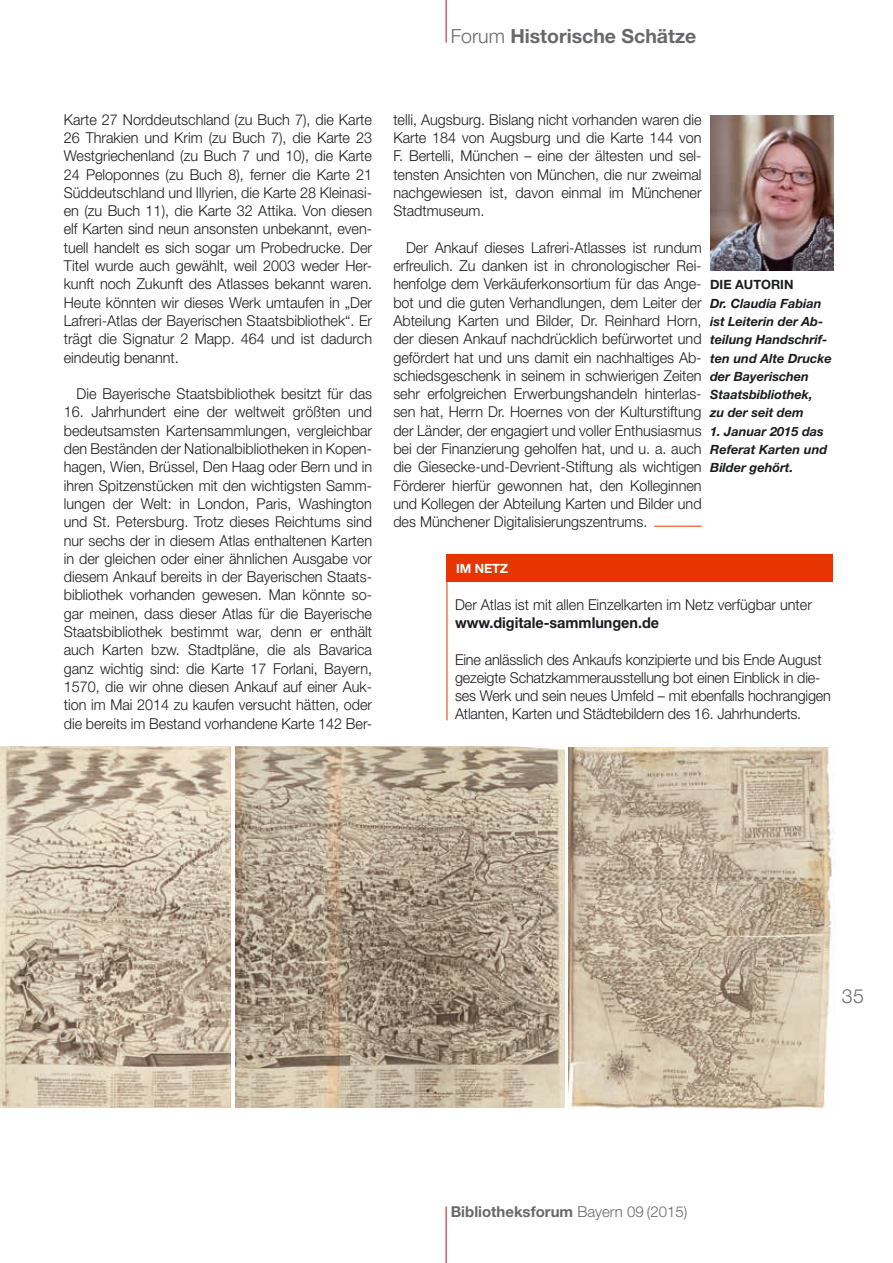
<style>
.page{position:relative;width:893px;height:1263px;background:#fff}
.page>*{position:absolute;margin:0;border:0;box-sizing:border-box;transform-origin:0 0}
.t1{font:700 19.5px "Helvetica Neue";color:#68676c}
.t2{font:300 19.5px "Helvetica Neue";color:#68676c}
.t3{font:300 15px/18.3px "Helvetica Neue";color:#1b1c20;text-align:justify;scale:.96 1}
.t4{font:700 15px "Helvetica Neue";color:#68676c}
.t5{font:700 15px "Helvetica Neue";color:#1b1c20;scale:.96 1}
.t6{font:italic 700 12.75px/18.3px "Helvetica Neue";color:#1b1c20}
.t7{font:700 12.75px "Helvetica Neue";color:#1b1c20}
.t8{font:700 12.75px "Helvetica Neue";letter-spacing:-.01em;color:#fff}
.s1{font-weight:300}
</style>
<div class="page">
<img style="left:710px;top:115px;width:123px;height:155px">
<img style="left:0;top:747px;width:231px;height:360px">
<img style="left:235px;top:747px;width:329px;height:360px">
<hr style="left:654px;top:526px;width:48px;height:1px;background:#e83400">
<img style="left:568px;top:747px;width:268px;height:362px">
<div style="left:446px;top:555px;width:387px;height:27px;background:#e83400"></div>
<hr style="left:447px;top:555px;width:1px;height:165px;background:#e83400">
<hr style="left:446px;top:0;width:1px;height:43px;background:#d1010e">
<hr style="left:446px;top:1206px;width:1px;height:57px;background:#d1010e">
<h1 class="t1" style="left:451px;top:24px;width:247px"><span class="s1">Forum</span> Historische Schätze</h1>
<p class="t3" style="left:64px;top:110px;width:323px">Karte 27 Norddeutschland (zu Buch 7), die Karte 26 Thrakien und Krim (zu Buch 7), die Karte 23<br>Westgriechenland (zu Buch 7 und 10), die Karte 24 Peloponnes (zu Buch 8), ferner die Karte 21<br>Süddeutschland und Illyrien, die Karte 28 Kleinasi&shy;en (zu Buch 11), die Karte 32 Attika. Von diesen elf Karten sind neun ansonsten unbekannt, even&shy;tuell handelt es sich sogar um Probedrucke. Der Titel wurde auch gewählt, weil 2003 weder Her&shy;kunft noch Zukunft des Atlasses bekannt waren.<br>Heute könnten wir dieses Werk umtaufen in „Der Lafreri-Atlas der Bayerischen Staatsbibliothek“. Er trägt die Signatur 2 Mapp. 464 und ist dadurch eindeutig benannt.</p>
<p class="t3" style="left:77px;top:384px;width:309px">Die Bayerische Staatsbibliothek besitzt für das</p>
<p class="t3" style="left:64px;top:403px;width:323px">16. Jahrhundert eine der weltweit größten und bedeutsamsten Kartensammlungen, vergleichbar den Beständen der Nationalbibliotheken in Kopen&shy;hagen, Wien, Brüssel, Den Haag oder Bern und in ihren Spitzenstücken mit den wichtigsten Samm&shy;lungen der Welt: in London, Paris, Washington und St. Petersburg. Trotz dieses Reichtums sind nur sechs der in diesem Atlas enthaltenen Karten in der gleichen oder einer ähnlichen Ausgabe vor diesem Ankauf bereits in der Bayerischen Staats&shy;bibliothek vorhanden gewesen. Man könnte so&shy;gar meinen, dass dieser Atlas für die Bayerische Staatsbibliothek bestimmt war, denn er enthält auch Karten bzw. Stadtpläne, die als Bavarica ganz wichtig sind: die Karte 17 Forlani, Bayern, 1570, die wir ohne diesen Ankauf auf einer Auk&shy;tion im Mai 2014 zu kaufen versucht hätten, oder die bereits im Bestand vorhandene Karte 142 Ber-</p>
<p class="t3" style="left:393px;top:110px;width:323px">telli, Augsburg. Bislang nicht vorhanden waren die Karte 184 von Augsburg und die Karte 144 von F. Bertelli, München – eine der ältesten und sel&shy;tensten Ansichten von München, die nur zweimal nachgewiesen ist, davon einmal im Münchener Stadtmuseum.</p>
<p class="t3" style="left:393px;top:238px;width:323px;text-indent:13px">Der Ankauf dieses Lafreri-Atlasses ist rundum erfreulich. Zu danken ist in chronologischer Rei&shy;henfolge dem Verkäuferkonsortium für das Ange&shy;bot und die guten Verhandlungen, dem Leiter der Abteilung Karten und Bilder, Dr. Reinhard Horn, der diesen Ankauf nachdrücklich befürwortet und gefördert hat und uns damit ein nachhaltiges Ab&shy;schiedsgeschenk in seinem in schwierigen Zeiten sehr erfolgreichen Erwerbungshandeln hinterlas&shy;sen hat, Herrn Dr. Hoernes von der Kulturstiftung der Länder, der engagiert und voller Enthusiasmus bei der Finanzierung geholfen hat, und u. a. auch die Giesecke-und-Devrient-Stiftung als wichtigen Förderer hierfür gewonnen hat, den Kolleginnen und Kollegen der Abteilung Karten und Bilder und des Münchener Digitalisierungszentrums.</p>
<p class="t8" style="left:456px;top:561px;width:53px">IM NETZ</p>
<p class="t3" style="left:455px;top:595px;width:373px">Der Atlas ist mit allen Einzelkarten im Netz verfügbar unter</p>
<p class="t5" style="left:455px;top:613px;width:214px">www.digitale-sammlungen.de</p>
<p class="t3" style="left:455px;top:650px;width:393px;text-align:left">Eine anlässlich des Ankaufs konzipierte und bis Ende August gezeigte Schatzkammerausstellung bot einen Einblick in die&shy;ses Werk und sein neues Umfeld – mit ebenfalls hochrangigen Atlanten, Karten und Städtebildern des 16. Jahrhunderts.</p>
<p class="t7" style="left:710px;top:277px;width:85px">DIE AUTORIN</p>
<p class="t6" style="left:710px;top:294px;width:123px">Dr. Claudia Fabian ist Leiterin der Ab&shy;teilung Handschrif&shy;ten und Alte Drucke der Bayerischen<br>Staatsbibliothek,<br>zu der seit dem</p>
<p class="t6" style="left:710px;top:422px;width:119px">1. Januar 2015 das<br>Referat Karten und<br>Bilder gehört.</p>
<p class="t4" style="left:451px;top:1202px;width:238px">Bibliotheksforum <span class="s1">Bayern 09 (2015)</span></p>
<h1 class="t2" style="left:842px;top:984px;width:24px">35</h1>
</div>
